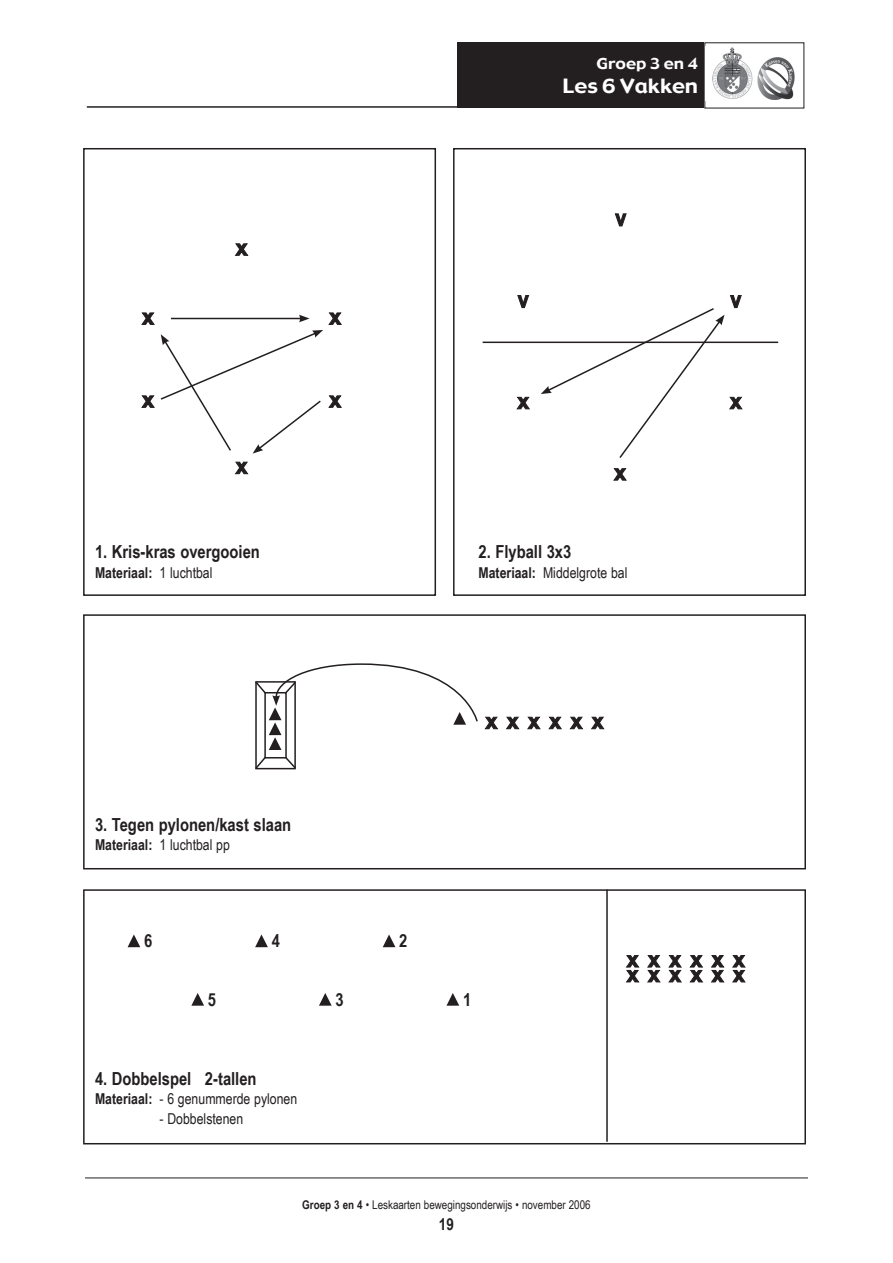
<style>
.page{position:relative;width:893px;height:1263px;background:#fff}
.page>*{position:absolute;margin:0;border:0;box-sizing:border-box;transform-origin:0 0}
.t1{font:19.2px "Gadget";color:#fff;scale:1.13 1}
.t2{font:700 18px "Arial Narrow";color:#231f20}
.t3{font:700 16.5px "Arial Narrow";color:#231f20}
.t4{font:15px "Arial Narrow";color:#231f20}
.t5{font:700 15px "Arial Narrow";color:#231f20}
.t6{font:15px "Gadget";color:#fff;scale:1.13 1}
.t7{font:12px "Arial Narrow";color:#231f20}
.s1{font-weight:400}
.s2{font-weight:700}
</style>
<div class="page">
<hr style="left:85px;top:1178px;width:723px;height:1px;background:#231f20">
<div style="left:457px;top:43px;width:255px;height:65px;background:#231f20"></div>
<div style="left:705px;top:43px;width:99px;height:65px;background:#fff"></div>
<img style="left:712px;top:47px;width:41px;height:52px">
<img style="left:757px;top:58px;width:38px;height:41px">
<hr style="left:87px;top:106px;width:614px;height:2px;background:#231f20">
<div style="left:83px;top:614px;width:723px;height:255px;border:1px solid #231f20"></div>
<div style="left:83px;top:148px;width:353px;height:448px;border:1px solid #231f20"></div>
<div style="left:453px;top:148px;width:353px;height:448px;border:1px solid #231f20"></div>
<div style="left:83px;top:889px;width:723px;height:255px;border:1px solid #231f20"></div>
<svg style="left:235px;top:243px;width:14px;height:13px"></svg>
<svg style="left:516px;top:397px;width:14px;height:13px"></svg>
<svg style="left:255px;top:934px;width:13px;height:13px"></svg>
<svg style="left:446px;top:993px;width:13px;height:13px"></svg>
<svg style="left:383px;top:934px;width:12px;height:13px"></svg>
<svg style="left:191px;top:993px;width:13px;height:13px"></svg>
<svg style="left:128px;top:934px;width:12px;height:13px"></svg>
<svg style="left:506px;top:716px;width:14px;height:14px"></svg>
<svg style="left:527px;top:716px;width:14px;height:14px"></svg>
<svg style="left:548px;top:716px;width:14px;height:14px"></svg>
<svg style="left:569px;top:716px;width:15px;height:14px"></svg>
<svg style="left:591px;top:716px;width:14px;height:14px"></svg>
<svg style="left:235px;top:461px;width:14px;height:14px"></svg>
<svg style="left:141px;top:312px;width:201px;height:142px"></svg>
<svg style="left:613px;top:468px;width:14px;height:13px"></svg>
<hr style="left:483px;top:342px;width:295px;height:1px;background:#231f20">
<svg style="left:319px;top:993px;width:13px;height:13px"></svg>
<svg style="left:517px;top:295px;width:13px;height:14px"></svg>
<svg style="left:614px;top:213px;width:13px;height:14px"></svg>
<svg style="left:541px;top:295px;width:202px;height:163px"></svg>
<svg style="left:255px;top:663px;width:244px;height:107px"></svg>
<svg style="left:626px;top:955px;width:14px;height:28px"></svg>
<svg style="left:647px;top:955px;width:14px;height:28px"></svg>
<svg style="left:668px;top:955px;width:14px;height:28px"></svg>
<svg style="left:689px;top:955px;width:15px;height:28px"></svg>
<svg style="left:711px;top:955px;width:14px;height:28px"></svg>
<svg style="left:732px;top:955px;width:14px;height:28px"></svg>
<hr style="left:606px;top:890px;width:2px;height:252px;background:#231f20">
<p class="t6" style="left:597px;top:54px;width:91px">Groep 3 en 4</p>
<p class="t1" style="left:563px;top:73px;width:121px">Les 6 Vakken</p>
<p class="t2" style="left:95px;top:542px;width:166px">1. Kris-kras overgooien</p>
<p class="t5" style="left:95px;top:564px;width:119px">Materiaal: <span class="s1">1 luchtbal</span></p>
<p class="t2" style="left:479px;top:542px;width:94px">2. Flyball 3x3</p>
<p class="t4" style="left:479px;top:564px;width:150px"><span class="s2">Materiaal:</span> Middelgrote bal</p>
<p class="t2" style="left:95px;top:814px;width:198px">3. Tegen pylonen/kast slaan</p>
<p class="t4" style="left:95px;top:836px;width:136px"><span class="s2">Materiaal:</span> 1 luchtbal pp</p>
<p class="t2" style="left:144px;top:930px;width:10px">6</p>
<p class="t2" style="left:208px;top:989px;width:10px">5</p>
<p class="t2" style="left:272px;top:930px;width:10px">4</p>
<p class="t2" style="left:95px;top:1068px;width:163px">4. Dobbelspel 2-tallen</p>
<p class="t4" style="left:95px;top:1090px;width:204px"><span class="s2">Materiaal:</span> - 6 genummerde pylonen</p>
<p class="t4" style="left:160px;top:1110px;width:85px">- Dobbelstenen</p>
<p class="t2" style="left:335px;top:989px;width:10px">3</p>
<p class="t2" style="left:399px;top:930px;width:10px">2</p>
<p class="t2" style="left:463px;top:989px;width:10px">1</p>
<p class="t7" style="left:302px;top:1198px;width:290px"><span class="s2">Groep 3 en 4</span> • Leskaarten bewegingsonderwijs • november 2006</p>
<p class="t3" style="left:439px;top:1215px;width:17px">19</p>
</div>
